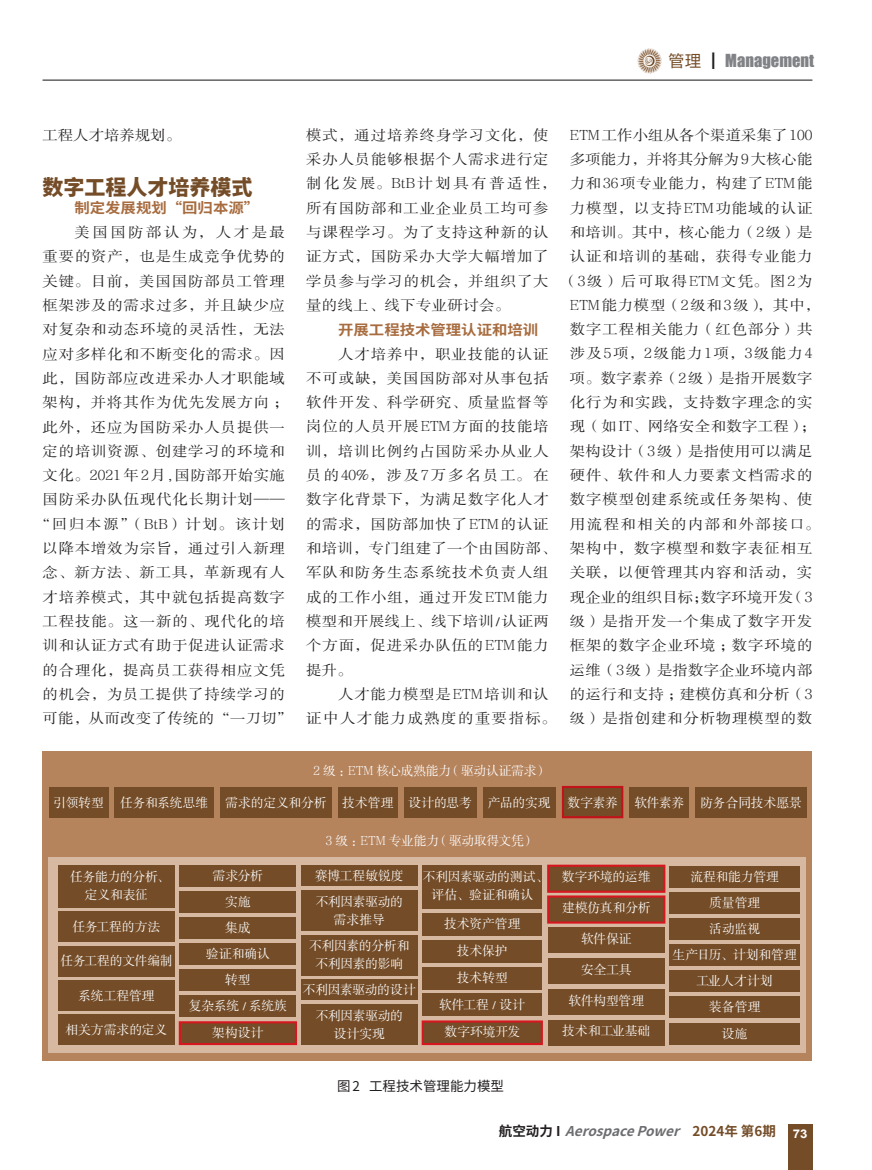
<style>
.page{position:relative;width:872px;height:1170px;background:#fff}
.page>*{position:absolute;margin:0;border:0;box-sizing:border-box;transform-origin:0 0}
.t1{font:800 21px "Source Han Sans CN";color:#744c27}
.t2{font:16.5px "Impact";color:#808285}
.t3{font:14.25px/24.3px "FZSSJW GB1 0";letter-spacing:.055em;color:#231f20;scale:1.08 1}
.t4{font:14.25px/24.3px "FZSSJW GB1 0";letter-spacing:.095em;color:#231f20;scale:1.08 1}
.t5{font:700 14.25px "Source Han Sans CN";color:#a76c3f;scale:1.08 1}
.t6{font:14.25px "FZSSJW GB1 0";letter-spacing:.03em;color:#231f20;scale:1.08 1}
.t7{font:14.25px "FZSSJW GB1 0";letter-spacing:.115em;color:#231f20;scale:1.08 1}
.t8{font:14.25px "FZSSJW GB1 0";letter-spacing:.02em;color:#231f20;scale:1.08 1}
.t9{font:14.25px "FZSSJW GB1 0";letter-spacing:.165em;color:#231f20;scale:1.08 1}
.t10{font:14.25px "FZSSJW GB1 0";color:#231f20;scale:1.08 1}
.t11{font:italic 700 13.5px "Source Han Sans CN";color:#6c6d70}
.t12{font:13.5px "Source Han Sans CN";color:#231f20}
.t13{font:12.75px/26.2px "FZSSJW GB1 0";letter-spacing:-.01em;color:#fff;text-align:center}
.s1{font-family:"Source Han Sans CN";color:#744c27}
.s2{font-family:"Source Han Sans CN";color:#231f20}
.s3{font-style:normal;color:#231f20}
.s4{font-style:normal;color:#744c27}
</style>
<div class="page">
<div style="left:787px;top:1124px;width:25px;height:45px;background:#744c27"></div>
<img style="left:637px;top:49px;width:24px;height:24px">
<hr style="left:43px;top:80px;width:769px;height:1px;background:#231f20">
<div style="left:43px;top:751px;width:769px;height:310px;background:#b5835c"></div>
<div style="left:49px;top:857px;width:757px;height:195px;background:#d6b9a0"></div>
<div style="left:49px;top:787px;width:59px;height:30px;background:#744c27"></div>
<div style="left:562px;top:785px;width:61px;height:33px;background:#744c27;border:2px solid #c4121a"></div>
<div style="left:629px;top:787px;width:60px;height:30px;background:#744c27"></div>
<div style="left:338px;top:787px;width:59px;height:30px;background:#744c27"></div>
<div style="left:404px;top:787px;width:72px;height:30px;background:#744c27"></div>
<div style="left:483px;top:787px;width:72px;height:30px;background:#744c27"></div>
<div style="left:220px;top:787px;width:112px;height:30px;background:#744c27"></div>
<div style="left:115px;top:787px;width:99px;height:30px;background:#744c27"></div>
<div style="left:301px;top:890px;width:116px;height:40px;background:#744c27"></div>
<div style="left:301px;top:934px;width:116px;height:41px;background:#744c27"></div>
<div style="left:301px;top:1004px;width:116px;height:40px;background:#744c27"></div>
<div style="left:301px;top:865px;width:116px;height:21px;background:#744c27"></div>
<div style="left:301px;top:979px;width:116px;height:21px;background:#744c27"></div>
<div style="left:423px;top:865px;width:119px;height:43px;background:#744c27"></div>
<div style="left:423px;top:913px;width:119px;height:22px;background:#744c27"></div>
<div style="left:423px;top:939px;width:119px;height:23px;background:#744c27"></div>
<div style="left:423px;top:993px;width:119px;height:22px;background:#744c27"></div>
<div style="left:423px;top:966px;width:119px;height:23px;background:#744c27"></div>
<div style="left:422px;top:1020px;width:121px;height:24px;background:#744c27;border:2px solid #d7171f"></div>
<div style="left:547px;top:864px;width:118px;height:28px;background:#744c27;border:2px solid #d7171f"></div>
<div style="left:547px;top:895px;width:118px;height:28px;background:#744c27;border:2px solid #d7171f"></div>
<div style="left:548px;top:927px;width:116px;height:26px;background:#744c27"></div>
<div style="left:548px;top:958px;width:116px;height:25px;background:#744c27"></div>
<div style="left:548px;top:989px;width:116px;height:25px;background:#744c27"></div>
<div style="left:548px;top:1019px;width:116px;height:26px;background:#744c27"></div>
<div style="left:180px;top:865px;width:116px;height:21px;background:#744c27"></div>
<div style="left:180px;top:891px;width:116px;height:21px;background:#744c27"></div>
<div style="left:180px;top:917px;width:116px;height:21px;background:#744c27"></div>
<div style="left:180px;top:943px;width:116px;height:21px;background:#744c27"></div>
<div style="left:180px;top:969px;width:116px;height:21px;background:#744c27"></div>
<div style="left:180px;top:995px;width:116px;height:21px;background:#744c27"></div>
<div style="left:179px;top:1021px;width:118px;height:23px;background:#744c27;border:2px solid #d7171f"></div>
<div style="left:669px;top:865px;width:131px;height:22px;background:#744c27"></div>
<div style="left:669px;top:891px;width:131px;height:22px;background:#744c27"></div>
<div style="left:669px;top:917px;width:131px;height:22px;background:#744c27"></div>
<div style="left:669px;top:943px;width:131px;height:22px;background:#744c27"></div>
<div style="left:669px;top:969px;width:131px;height:22px;background:#744c27"></div>
<div style="left:669px;top:995px;width:131px;height:22px;background:#744c27"></div>
<div style="left:669px;top:1022px;width:131px;height:22px;background:#744c27"></div>
<div style="left:58px;top:865px;width:116px;height:42px;background:#744c27"></div>
<div style="left:58px;top:911px;width:116px;height:30px;background:#744c27"></div>
<div style="left:58px;top:945px;width:116px;height:31px;background:#744c27"></div>
<div style="left:58px;top:980px;width:116px;height:30px;background:#744c27"></div>
<div style="left:58px;top:1014px;width:116px;height:30px;background:#744c27"></div>
<div style="left:695px;top:787px;width:112px;height:30px;background:#744c27"></div>
<p class="t2" style="left:668px;top:48px;width:147px"><span class="s1">管理</span> <span class="s2">┃</span> Management</p>
<p class="t10" style="left:43px;top:127px;width:130px">工程人才培养规划。</p>
<h1 class="t1" style="left:43px;top:175px;width:211px">数字工程人才培养模式</h1>
<p class="t5" style="left:74px;top:200px;width:172px">制定发展规划“回归本源”</p>
<p class="t9" style="left:74px;top:225px;width:196px">美国国防部认为，人才是最</p>
<p class="t3" style="left:43px;top:245px;width:226px">重要的资产，也是生成竞争优势的</p>
<p class="t3" style="left:43px;top:269px;width:226px">关键。目前，美国国防部员工管理</p>
<p class="t3" style="left:43px;top:293px;width:226px">框架涉及的需求过多，并且缺少应</p>
<p class="t3" style="left:43px;top:317px;width:226px">对复杂和动态环境的灵活性，无法</p>
<p class="t3" style="left:43px;top:342px;width:226px">应对多样化和不断变化的需求。因</p>
<p class="t3" style="left:43px;top:366px;width:226px">此，国防部应改进采办人才职能域</p>
<p class="t3" style="left:43px;top:390px;width:229px">架构，并将其作为优先发展方向；</p>
<p class="t3" style="left:43px;top:415px;width:226px">此外，还应为国防采办人员提供一</p>
<p class="t3" style="left:43px;top:439px;width:226px">定的培训资源、创建学习的环境和</p>
<p class="t6" style="left:43px;top:468px;width:226px">文化。2021 年 2 月 , 国防部开始实施</p>
<p class="t3" style="left:43px;top:488px;width:226px">国防采办队伍现代化长期计划——</p>
<p class="t7" style="left:35px;top:516px;width:233px">“回归本源”（BtB）计划。该计划</p>
<p class="t3" style="left:43px;top:536px;width:226px">以降本增效为宗旨，通过引入新理</p>
<p class="t3" style="left:43px;top:560px;width:226px">念、新方法、新工具，革新现有人</p>
<p class="t3" style="left:43px;top:585px;width:226px">才培养模式，其中就包括提高数字</p>
<p class="t3" style="left:43px;top:609px;width:226px">工程技能。这一新的、现代化的培</p>
<p class="t3" style="left:43px;top:633px;width:226px">训和认证方式有助于促进认证需求</p>
<p class="t3" style="left:43px;top:658px;width:226px">的合理化，提高员工获得相应文凭</p>
<p class="t3" style="left:43px;top:682px;width:226px">的机会，为员工提供了持续学习的</p>
<p class="t8" style="left:43px;top:711px;width:233px">可能，从而改变了传统的“一刀切”</p>
<p class="t3" style="left:306px;top:123px;width:233px">模式，通过培养终身学习文化，使采办人员能够根据个人需求进行定制化发展。BtB计划具有普适性，所有国防部和工业企业员工均可参与课程学习。为了支持这种新的认证方式，国防采办大学大幅增加了学员参与学习的机会，并组织了大量的线上、线下专业研讨会。</p>
<p class="t5" style="left:338px;top:321px;width:187px">开展工程技术管理认证和培训</p>
<p class="t3" style="left:306px;top:342px;width:233px;text-indent:32px">人才培养中，职业技能的认证不可或缺，美国国防部对从事包括软件开发、科学研究、质量监督等岗位的人员开展ETM方面的技能培训，培训比例约占国防采办从业人员的40%，涉及7万多名员工。在数字化背景下，为满足数字化人才的需求，国防部加快了ETM的认证和培训，专门组建了一个由国防部、军队和防务生态系统技术负责人组成的工作小组，通过开发ETM能力模型和开展线上、线下培训/认证两个方面，促进采办队伍的ETM能力提升。</p>
<p class="t4" style="left:306px;top:682px;width:233px;text-indent:32px">人才能力模型是ETM培训和认证中人才能力成熟度的重要指标。</p>
<p class="t13" style="left:313px;top:757px;width:236px">2 级：ETM 核心成熟能力（驱动认证需求）</p>
<p class="t3" style="left:562px;top:123px;width:240px;text-align:center">ETM 工作小组从各个渠道采集了 100多项能力，并将其分解为 9 大核心能力和36项专业能力，构建了ETM能力模型，以支持ETM功能域的认证和培训。其中，核心能力（2 级）是认证和培训的基础，获得专业能力（3级）后可取得ETM文凭。图2为<br>ETM能力模型（2级和3级），其中，数字工程相关能力（红色部分）共涉及5项，2级能力1项，3级能力4项。数字素养（2 级）是指开展数字化行为和实践，支持数字理念的实现（如IT、网络安全和数字工程）；架构设计（3 级）是指使用可以满足硬件、软件和人力要素文档需求的数字模型创建系统或任务架构、使用流程和相关的内部和外部接口。架构中，数字模型和数字表征相互关联，以便管理其内容和活动，实现企业的组织目标；数字环境开发（3级）是指开发一个集成了数字开发框架的数字企业环境；数字环境的运维（3 级）是指数字企业环境内部的运行和支持；建模仿真和分析（3级）是指创建和分析物理模型的数</p>
<p class="t13" style="left:53px;top:790px;width:52px">引领转型</p>
<p class="t13" style="left:120px;top:790px;width:90px">任务和系统思维</p>
<p class="t13" style="left:225px;top:790px;width:248px">需求的定义和分析 技术管理 设计的思考</p>
<p class="t13" style="left:488px;top:790px;width:64px">产品的实现</p>
<p class="t13" style="left:567px;top:790px;width:52px">数字素养</p>
<p class="t13" style="left:634px;top:790px;width:52px">软件素养</p>
<p class="t13" style="left:326px;top:828px;width:211px">3 级：ETM 专业能力（驱动取得文凭）</p>
<p class="t13" style="left:700px;top:790px;width:103px">防务合同技术愿景</p>
<p class="t13" style="left:70px;top:867px;width:101px;line-height:18px">任务能力的分析、定义和表征</p>
<p class="t13" style="left:72px;top:913px;width:89px">任务工程的方法</p>
<p class="t13" style="left:60px;top:947px;width:114px">任务工程的文件编制</p>
<p class="t13" style="left:78px;top:982px;width:78px">系统工程管理</p>
<p class="t13" style="left:66px;top:1016px;width:103px">相关方需求的定义</p>
<p class="t13" style="left:315px;top:862px;width:90px">赛博工程敏锐度</p>
<p class="t13" style="left:189px;top:862px;width:100px">需求分析<br>实施<br>集成<br>验证和确认<br>转型<br>复杂系统 / 系统族架构设计</p>
<p class="t13" style="left:672px;top:863px;width:126px">流程和能力管理<br>质量管理<br>活动监视<br>生产日历、计划和管理工业人才计划<br>装备管理<br>设施</p>
<p class="t13" style="left:423px;top:868px;width:127px;line-height:18px">不利因素驱动的测试、评估、验证和确认</p>
<p class="t13" style="left:444px;top:910px;width:78px;line-height:26.8px">技术资产管理技术保护</p>
<p class="t13" style="left:562px;top:864px;width:90px">数字环境的运维</p>
<p class="t13" style="left:562px;top:895px;width:90px">建模仿真和分析</p>
<p class="t13" style="left:581px;top:925px;width:52px">软件保证</p>
<p class="t13" style="left:581px;top:956px;width:52px">安全工具</p>
<p class="t13" style="left:568px;top:987px;width:77px">软件构型管理</p>
<p class="t13" style="left:562px;top:1018px;width:90px">技术和工业基础</p>
<p class="t13" style="left:316px;top:892px;width:89px;line-height:18px">不利因素驱动的需求推导</p>
<p class="t13" style="left:309px;top:937px;width:102px;line-height:18px">不利因素的分析和不利因素的影响</p>
<p class="t13" style="left:316px;top:1006px;width:89px;line-height:18px">不利因素驱动的设计实现</p>
<p class="t13" style="left:457px;top:964px;width:53px">技术转型</p>
<p class="t13" style="left:303px;top:976px;width:114px">不利因素驱动的设计</p>
<p class="t13" style="left:439px;top:991px;width:87px">软件工程 / 设计</p>
<p class="t13" style="left:444px;top:1019px;width:77px">数字环境开发</p>
<p class="t12" style="left:337px;top:1077px;width:168px">图 2 工程技术管理能力模型</p>
<p class="t11" style="left:499px;top:1123px;width:310px"><span class="s3">航空动力 I</span> AerospacePower <span class="s4">2 0 2 4 年 第 6 期</span> <sub>7</sub> <sub>3</sub></p>
</div>
